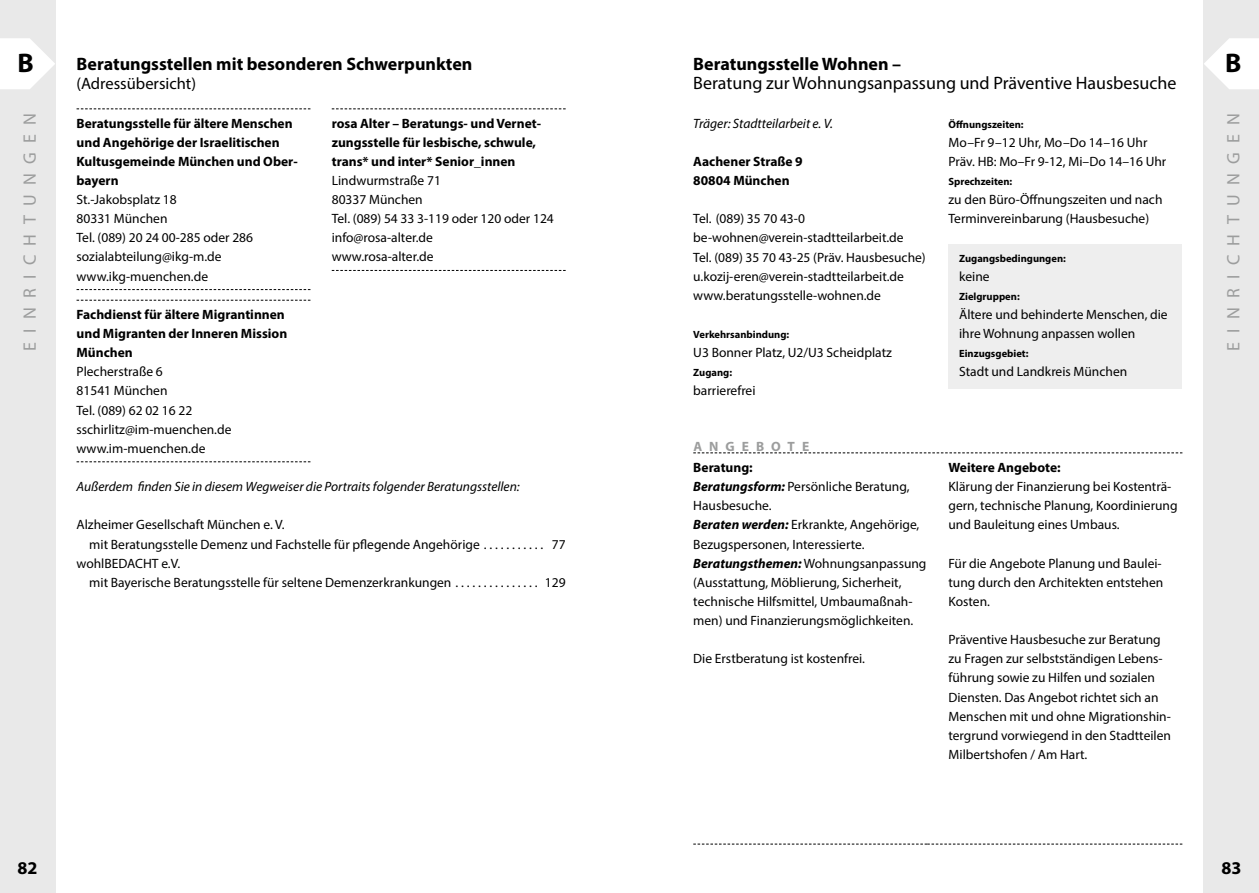
<style>
.page{position:relative;width:1259px;height:893px;background:#fff}
.page>*{position:absolute;margin:0;border:0;box-sizing:border-box;transform-origin:0 0}
.t1{font:700 27px "Myriad Pro";color:#000}
.t2{font:700 18px "Myriad Pro";color:#000}
.t3{font:18px "Myriad Pro";color:#000}
.t4{font:18px "Myriad Pro";letter-spacing:.52em;color:#9c9d9d}
.t5{font:16.5px "Myriad Pro";color:#000}
.t6{font:13.5px/19.2px "Myriad Pro";color:#000}
.t7{font:700 13.5px/19.2px "Myriad Pro";color:#000}
.t8{font:italic 13.5px "Myriad Pro";color:#000}
.t9{font:700 13.5px "Myriad Pro";letter-spacing:.52em;color:#9c9d9d}
.t10{font:700 10.5px "Myriad Pro";color:#000}
.s1{font-weight:700}
.s2{font-weight:700;font-style:italic}
</style>
<div class="page">
<div style="left:1203px;top:0;width:56px;height:893px;background:#e9e9e9"></div>
<svg style="left:1204px;top:38px;width:55px;height:51px"></svg>
<div style="left:0;top:0;width:55px;height:893px;background:#e9e9e9"></div>
<svg style="left:0;top:38px;width:55px;height:51px"></svg>
<svg style="left:77px;top:108px;width:233px;height:1px"></svg>
<svg style="left:77px;top:289px;width:233px;height:1px"></svg>
<svg style="left:77px;top:300px;width:233px;height:1px"></svg>
<svg style="left:77px;top:461px;width:233px;height:1px"></svg>
<svg style="left:332px;top:108px;width:234px;height:1px"></svg>
<svg style="left:332px;top:270px;width:234px;height:1px"></svg>
<div style="left:948px;top:244px;width:234px;height:145px;background:#eee"></div>
<svg style="left:693px;top:452px;width:489px;height:1px"></svg>
<svg style="left:693px;top:844px;width:489px;height:1px"></svg>
<h1 class="t1" style="left:17px;top:45px;width:18px">B</h1>
<h2 class="t2" style="left:77px;top:52px;width:397px">Beratungsstellen mit besonderen Schwerpunkten</h2>
<p class="t5" style="left:77px;top:74px;width:121px">(Adressübersicht)</p>
<h2 class="t4" style="left:19px;top:351px;width:240px;rotate:-90deg">EINRICHTUNGEN</h2>
<p class="t7" style="left:77px;top:113px;width:223px">Beratungsstelle für ältere Menschen und Angehörige der Israelitischen<br>Kultusgemeinde München und Ober&shy;bayern</p>
<p class="t6" style="left:77px;top:190px;width:178px">St.-Jakobsplatz 18<br>80331 München<br>Tel. (089) 20 24 00-285 oder 286 sozialabteilung@ikg-m.de www.ikg-muenchen.de</p>
<p class="t7" style="left:77px;top:304px;width:212px">Fachdienst für ältere Migrantinnen und Migranten der Inneren Mission<br>München</p>
<p class="t6" style="left:77px;top:362px;width:156px">Plecherstraße 6<br>81541 München<br>Tel. (089) 62 02 16 22 sschirlitz@im-muenchen.de www.im-muenchen.de</p>
<p class="t7" style="left:332px;top:113px;width:211px">rosa Alter – Beratungs- und Vernet&shy;zungsstelle für lesbische, schwule, trans* und inter* Senior_innen</p>
<p class="t6" style="left:332px;top:171px;width:224px">Lindwurmstraße 71<br>80337 München<br>Tel. (089) 54 33 3-119 oder 120 oder 124 info@rosa-alter.de<br>www.rosa-alter.de</p>
<p class="t8" style="left:77px;top:478px;width:445px">Außerdem finden Sie in diesem Wegweiser die Portraits folgender Beratungsstellen:</p>
<p class="t6" style="left:89px;top:515px;width:392px;text-indent:-13px">Alzheimer Gesellschaft München e. V.<br>mit Beratungsstelle Demenz und Fachstelle für pflegende Angehörige</p>
<p class="t6" style="left:89px;top:553px;width:364px;text-indent:-13px">wohlBEDACHT e.V.<br>mit Bayerische Beratungsstelle für seltene Demenzerkrankungen</p>
<p class="t6" style="left:552px;top:534px;width:15px">77</p>
<p class="t6" style="left:545px;top:572px;width:22px">129</p>
<h2 class="t2" style="left:18px;top:856px;width:21px">82</h2>
<h2 class="t2" style="left:693px;top:52px;width:209px">Beratungsstelle Wohnen –</h2>
<h2 class="t3" style="left:693px;top:72px;width:485px">Beratung zur Wohnungsanpassung und Präventive Hausbesuche</h2>
<p class="t8" style="left:693px;top:115px;width:141px">Träger: Stadtteilarbeit e. V.</p>
<p class="t7" style="left:693px;top:151px;width:111px">Aachener Straße 9<br>80804 München</p>
<p class="t6" style="left:693px;top:209px;width:234px">Tel. (089) 35 70 43-0 be-wohnen@verein-stadtteilarbeit.de<br>Tel. (089) 35 70 43-25 (Präv. Hausbesuche) u.kozij-eren@verein-stadtteilarbeit.de www.beratungsstelle-wohnen.de</p>
<p class="t10" style="left:693px;top:328px;width:97px">Verkehrsanbindung:</p>
<p class="t6" style="left:693px;top:343px;width:200px">U3 Bonner Platz, U2/U3 Scheidplatz</p>
<p class="t10" style="left:693px;top:366px;width:40px">Zugang:</p>
<p class="t6" style="left:693px;top:381px;width:64px">barrierefrei</p>
<p class="t10" style="left:948px;top:117px;width:77px">Öffnungszeiten:</p>
<p class="t6" style="left:948px;top:132px;width:219px">Mo–Fr 9–12 Uhr, Mo–Do 14–16 Uhr<br>Präv. HB: Mo–Fr 9-12, Mi–Do 14–16 Uhr</p>
<p class="t10" style="left:948px;top:175px;width:65px">Sprechzeiten:</p>
<p class="t6" style="left:948px;top:190px;width:215px">zu den Büro-Öffnungszeiten und nach<br>Terminvereinbarung (Hausbesuche)</p>
<p class="t10" style="left:959px;top:251px;width:108px">Zugangsbedingungen:</p>
<p class="t6" style="left:959px;top:266px;width:32px">keine</p>
<p class="t10" style="left:959px;top:289px;width:62px">Zielgruppen:</p>
<p class="t6" style="left:959px;top:305px;width:210px">Ältere und behinderte Menschen, die ihre Wohnung anpassen wollen</p>
<p class="t10" style="left:959px;top:347px;width:71px">Einzugsgebiet:</p>
<p class="t6" style="left:959px;top:362px;width:170px">Stadt und Landkreis München</p>
<p class="t9" style="left:693px;top:438px;width:117px">ANGEBOTE</p>
<p class="t6" style="left:693px;top:458px;width:235px"><span class="s1">Beratung:<br></span><span class="s2">Beratungsform:</span> Persönliche Beratung, Hausbesuche.<br><span class="s2">Beraten werden:</span> Erkrankte, Angehörige, Bezugspersonen, Interessierte.<br><span class="s2">Beratungsthemen:</span> Wohnungsanpassung (Ausstattung, Möblierung, Sicherheit, technische Hilfsmittel, Umbaumaßnah&shy;men) und Finanzierungsmöglichkeiten.</p>
<p class="t6" style="left:693px;top:649px;width:173px">Die Erstberatung ist kostenfrei.</p>
<p class="t7" style="left:948px;top:457px;width:114px">Weitere Angebote:</p>
<p class="t6" style="left:948px;top:477px;width:231px">Klärung der Finanzierung bei Kostenträ&shy;gern, technische Planung, Koordinierung und Bauleitung eines Umbaus.</p>
<p class="t6" style="left:948px;top:553px;width:216px;text-align:justify">Für die Angebote Planung und Baulei&shy;tung durch den Architekten entstehen Kosten.</p>
<p class="t6" style="left:948px;top:630px;width:224px">Präventive Hausbesuche zur Beratung zu Fragen zur selbstständigen Lebens&shy;führung sowie zu Hilfen und sozialen Diensten. Das Angebot richtet sich an Menschen mit und ohne Migrationshin&shy;tergrund vorwiegend in den Stadtteilen Milbertshofen / Am Hart.</p>
<h1 class="t1" style="left:1225px;top:45px;width:18px">B</h1>
<h2 class="t4" style="left:1222px;top:351px;width:240px;rotate:-90deg">EINRICHTUNGEN</h2>
<h2 class="t2" style="left:1221px;top:856px;width:21px">83</h2>
</div>
